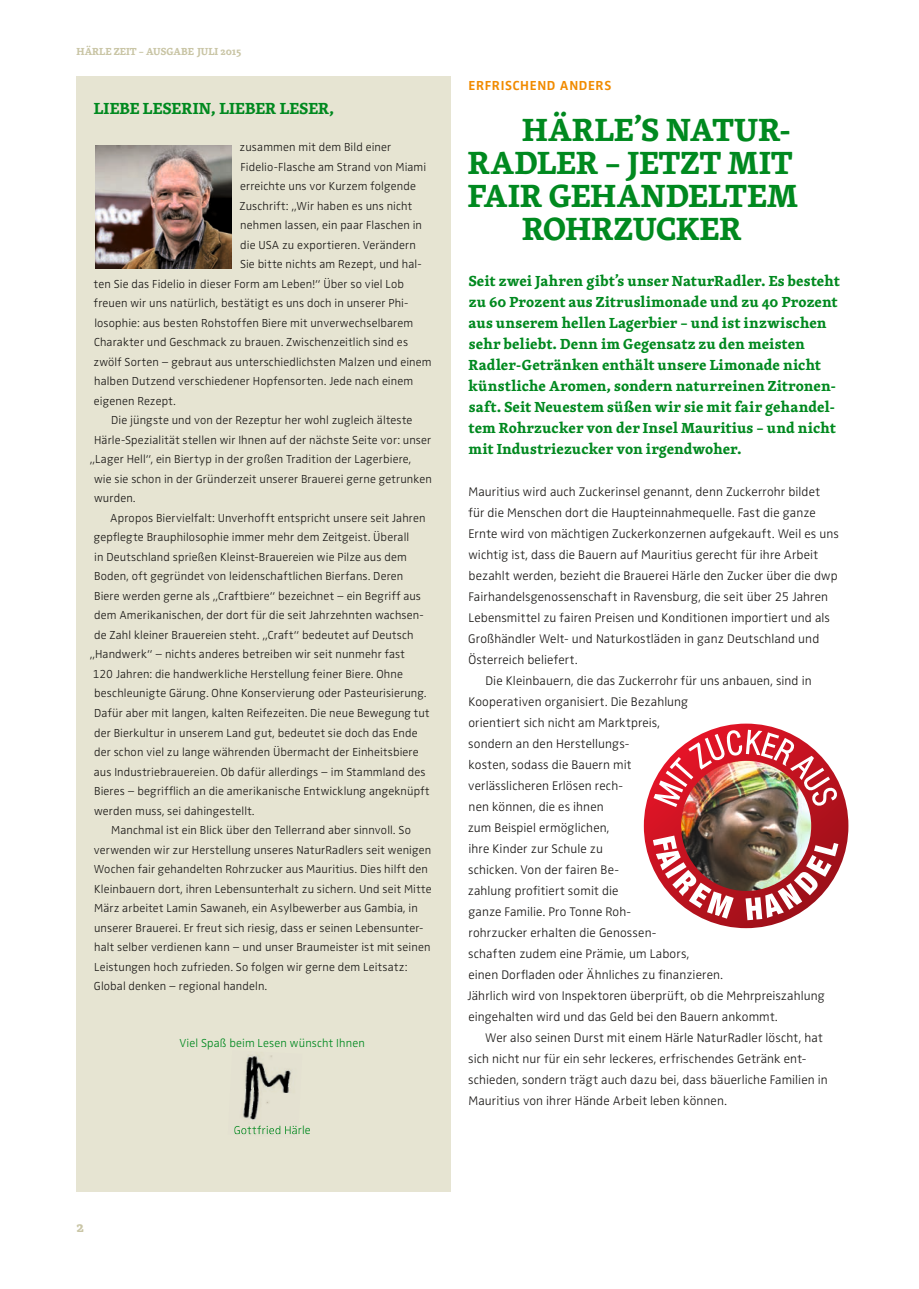
<style>
.page{position:relative;width:919px;height:1289px;background:#fff}
.page>*{position:absolute;margin:0;border:0;box-sizing:border-box;transform-origin:0 0}
.t1{font:700 33px "Skolar Basic";letter-spacing:.005em;color:#00891f}
.t2{font:700 16.5px "Skolar Basic";letter-spacing:.01em;color:#00891f}
.t3{font:700 15px/21px "Skolar Basic";letter-spacing:.005em;color:#00891f}
.t4{font:700 15px "Skolar Basic";color:#c9c5a5}
.t5{font:700 13.5px "Zwo";letter-spacing:.045em;color:#f18b00}
.t6{font:300 12.9px "Zwo";letter-spacing:.01em;color:#1b1917}
.t7{font:300 12px "Zwo";letter-spacing:.01em;color:#1b1917}
.t8{font:300 12px "Zwo";letter-spacing:.015em;color:#00891f}
.t9{font:700 10.5px "Skolar Basic";color:#c9c5a5}
</style>
<div class="page">
<div style="left:77px;top:76px;width:374px;height:1115px;background:#e6e4d2"></div>
<img style="left:236px;top:1055px;width:63px;height:80px">
<img style="left:234px;top:1125px;width:64px;height:9px">
<img style="left:95px;top:145px;width:136px;height:123px">
<img style="left:643px;top:723px;width:206px;height:206px">
<p class="t9" style="left:77px;top:44px;width:166px">HÄRLE ZEIT – AUSGABE JULI 2015</p>
<h2 class="t2" style="left:94px;top:97px;width:242px">LIEBE LESERIN, LIEBER LESER,</h2>
<p class="t7" style="left:239px;top:140px;width:153px">zusammen mit dem Bild einer</p>
<p class="t7" style="left:240px;top:160px;width:187px">Fidelio-Flasche am Strand von Miami</p>
<p class="t7" style="left:240px;top:179px;width:177px">erreichte uns vor Kurzem folgende</p>
<p class="t7" style="left:239px;top:199px;width:174px">Zuschrift: „Wir haben es uns nicht</p>
<p class="t7" style="left:240px;top:218px;width:183px">nehmen lassen, ein paar Flaschen in</p>
<p class="t7" style="left:240px;top:238px;width:177px">die USA zu exportieren. Verändern</p>
<p class="t7" style="left:240px;top:257px;width:183px">Sie bitte nichts am Rezept, und hal-</p>
<p class="t7" style="left:94px;top:277px;width:311px">ten Sie das Fidelio in dieser Form am Leben!“ Über so viel Lob</p>
<p class="t7" style="left:94px;top:296px;width:316px">freuen wir uns natürlich, bestätigt es uns doch in unserer Phi-</p>
<p class="t7" style="left:94px;top:316px;width:320px">losophie: aus besten Rohstoffen Biere mit unverwechselbarem</p>
<p class="t7" style="left:94px;top:335px;width:315px">Charakter und Geschmack zu brauen. Zwischenzeitlich sind es</p>
<p class="t7" style="left:93px;top:355px;width:340px">zwölf Sorten – gebraut aus unterschiedlichsten Malzen und einem</p>
<p class="t7" style="left:94px;top:374px;width:320px">halben Dutzend verschiedener Hopfensorten. Jede nach einem</p>
<p class="t7" style="left:94px;top:394px;width:83px">eigenen Rezept.</p>
<p class="t7" style="left:111px;top:413px;width:303px">Die jüngste und von der Rezeptur her wohl zugleich älteste</p>
<p class="t7" style="left:94px;top:433px;width:338px">Härle-Spezialität stellen wir Ihnen auf der nächste Seite vor: unser</p>
<p class="t7" style="left:90px;top:452px;width:323px">„Lager Hell“, ein Biertyp in der großen Tradition der Lagerbiere,</p>
<p class="t7" style="left:94px;top:472px;width:339px">wie sie schon in der Gründerzeit unserer Brauerei gerne getrunken</p>
<p class="t7" style="left:94px;top:491px;width:43px">wurden.</p>
<p class="t7" style="left:110px;top:511px;width:317px">Apropos Biervielfalt: Unverhofft entspricht unsere seit Jahren</p>
<p class="t7" style="left:94px;top:530px;width:317px">gepflegte Brauphilosophie immer mehr dem Zeitgeist. Überall</p>
<p class="t7" style="left:94px;top:550px;width:314px">in Deutschland sprießen Kleinst-Brauereien wie Pilze aus dem</p>
<p class="t7" style="left:94px;top:569px;width:311px">Boden, oft gegründet von leidenschaftlichen Bierfans. Deren</p>
<p class="t7" style="left:94px;top:589px;width:328px">Biere werden gerne als „Craftbiere“ bezeichnet – ein Begriff aus</p>
<p class="t7" style="left:94px;top:608px;width:331px">dem Amerikanischen, der dort für die seit Jahrzehnten wachsen-</p>
<p class="t7" style="left:94px;top:628px;width:321px">de Zahl kleiner Brauereien steht. „Craft“ bedeutet auf Deutsch</p>
<p class="t7" style="left:90px;top:647px;width:317px">„Handwerk“ – nichts anderes betreiben wir seit nunmehr fast</p>
<p class="t7" style="left:93px;top:667px;width:311px">120 Jahren: die handwerkliche Herstellung feiner Biere. Ohne</p>
<p class="t7" style="left:94px;top:686px;width:334px">beschleunigte Gärung. Ohne Konservierung oder Pasteurisierung.</p>
<p class="t7" style="left:94px;top:706px;width:337px">Dafür aber mit langen, kalten Reifezeiten. Die neue Bewegung tut</p>
<p class="t7" style="left:94px;top:725px;width:325px">der Bierkultur in unserem Land gut, bedeutet sie doch das Ende</p>
<p class="t7" style="left:94px;top:745px;width:326px">der schon viel zu lange währenden Übermacht der Einheitsbiere</p>
<p class="t7" style="left:94px;top:764px;width:333px">aus Industriebrauereien. Ob dafür allerdings – im Stammland des</p>
<p class="t7" style="left:94px;top:784px;width:337px">Bieres – begrifflich an die amerikanische Entwicklung angeknüpft</p>
<p class="t7" style="left:94px;top:803px;width:162px">werden muss, sei dahingestellt.</p>
<p class="t7" style="left:111px;top:823px;width:301px">Manchmal ist ein Blick über den Tellerrand aber sinnvoll. So</p>
<p class="t7" style="left:94px;top:842px;width:339px">verwenden wir zur Herstellung unseres NaturRadlers seit wenigen</p>
<p class="t7" style="left:94px;top:862px;width:335px">Wochen fair gehandelten Rohrzucker aus Mauritius. Dies hilft den</p>
<p class="t7" style="left:94px;top:881px;width:339px">Kleinbauern dort, ihren Lebensunterhalt zu sichern. Und seit Mitte</p>
<p class="t7" style="left:94px;top:901px;width:325px">März arbeitet Lamin Sawaneh, ein Asylbewerber aus Gambia, in</p>
<p class="t7" style="left:94px;top:920px;width:331px">unserer Brauerei. Er freut sich riesig, dass er seinen Lebensunter-</p>
<p class="t7" style="left:94px;top:940px;width:338px">halt selber verdienen kann – und unser Braumeister ist mit seinen</p>
<p class="t7" style="left:94px;top:959px;width:315px">Leistungen hoch zufrieden. So folgen wir gerne dem Leitsatz:</p>
<p class="t7" style="left:94px;top:979px;width:175px">Global denken – regional handeln.</p>
<p class="t8" style="left:179px;top:1036px;width:187px">Viel Spaß beim Lesen wünscht Ihnen</p>
<p class="t5" style="left:468px;top:77px;width:144px">ERFRISCHEND ANDERS</p>
<h1 class="t1" style="left:522px;top:107px;width:271px">HÄRLE’S NATUR-</h1>
<h1 class="t1" style="left:468px;top:140px;width:326px">RADLER – JETZT MIT</h1>
<h1 class="t1" style="left:468px;top:173px;width:331px">FAIR GEHANDELTEM</h1>
<h1 class="t1" style="left:522px;top:206px;width:221px">ROHRZUCKER</h1>
<p class="t3" style="left:468px;top:271px;width:373px">Seit zwei Jahren gibt’s unser NaturRadler. Es besteht zu 60 Prozent aus Zitruslimonade und zu 40 Prozent aus unserem hellen Lagerbier – und ist inzwischen sehr beliebt. Denn im Gegensatz zu den meisten Radler-Getränken enthält unsere Limonade nicht künstliche Aromen, sondern naturreinen Zitronen&shy;saft. Seit Neuestem süßen wir sie mit fair gehandel&shy;tem Rohrzucker von der Insel Mauritius – und nicht mit Industriezucker von irgendwoher.</p>
<p class="t6" style="left:468px;top:484px;width:353px">Mauritius wird auch Zuckerinsel genannt, denn Zuckerrohr bildet</p>
<p class="t6" style="left:468px;top:505px;width:349px">für die Menschen dort die Haupteinnahmequelle. Fast die ganze</p>
<p class="t6" style="left:468px;top:526px;width:372px">Ernte wird von mächtigen Zuckerkonzernen aufgekauft. Weil es uns</p>
<p class="t6" style="left:468px;top:547px;width:351px">wichtig ist, dass die Bauern auf Mauritius gerecht für ihre Arbeit</p>
<p class="t6" style="left:468px;top:568px;width:370px">bezahlt werden, bezieht die Brauerei Härle den Zucker über die dwp</p>
<p class="t6" style="left:468px;top:589px;width:361px">Fairhandelsgenossenschaft in Ravensburg, die seit über 25 Jahren</p>
<p class="t6" style="left:468px;top:610px;width:363px">Lebensmittel zu fairen Preisen und Konditionen importiert und als</p>
<p class="t6" style="left:468px;top:631px;width:352px">Großhändler Welt- und Naturkostläden in ganz Deutschland und</p>
<p class="t6" style="left:468px;top:652px;width:111px">Österreich beliefert.</p>
<p class="t6" style="left:485px;top:673px;width:327px">Die Kleinbauern, die das Zuckerrohr für uns anbauen, sind in</p>
<p class="t6" style="left:468px;top:694px;width:221px">Kooperativen organisiert. Die Bezahlung</p>
<p class="t6" style="left:468px;top:715px;width:193px">orientiert sich nicht am Marktpreis,</p>
<p class="t6" style="left:468px;top:736px;width:163px">sondern an den Herstellungs-</p>
<p class="t6" style="left:468px;top:757px;width:164px">kosten, sodass die Bauern mit</p>
<p class="t6" style="left:468px;top:778px;width:156px">verlässlicheren Erlösen rech-</p>
<p class="t6" style="left:468px;top:799px;width:137px">nen können, die es ihnen</p>
<p class="t6" style="left:467px;top:820px;width:143px">zum Beispiel ermöglichen,</p>
<p class="t6" style="left:468px;top:841px;width:136px">ihre Kinder zur Schule zu</p>
<p class="t6" style="left:468px;top:862px;width:152px">schicken. Von der fairen Be-</p>
<p class="t6" style="left:467px;top:883px;width:152px">zahlung profitiert somit die</p>
<p class="t6" style="left:468px;top:904px;width:164px">ganze Familie. Pro Tonne Roh-</p>
<p class="t6" style="left:468px;top:925px;width:189px">rohrzucker erhalten die Genossen-</p>
<p class="t6" style="left:468px;top:946px;width:222px">schaften zudem eine Prämie, um Labors,</p>
<p class="t6" style="left:468px;top:967px;width:256px">einen Dorfladen oder Ähnliches zu finanzieren.</p>
<p class="t6" style="left:467px;top:988px;width:359px">Jährlich wird von Inspektoren überprüft, ob die Mehrpreiszahlung</p>
<p class="t6" style="left:468px;top:1009px;width:311px">eingehalten wird und das Geld bei den Bauern ankommt.</p>
<p class="t6" style="left:485px;top:1030px;width:339px">Wer also seinen Durst mit einem Härle NaturRadler löscht, hat</p>
<p class="t6" style="left:468px;top:1051px;width:339px">sich nicht nur für ein sehr leckeres, erfrischendes Getränk ent-</p>
<p class="t6" style="left:468px;top:1072px;width:361px">schieden, sondern trägt auch dazu bei, dass bäuerliche Familien in</p>
<p class="t6" style="left:468px;top:1093px;width:260px">Mauritius von ihrer Hände Arbeit leben können.</p>
<p class="t4" style="left:77px;top:1216px;width:9px">2</p>
</div>
